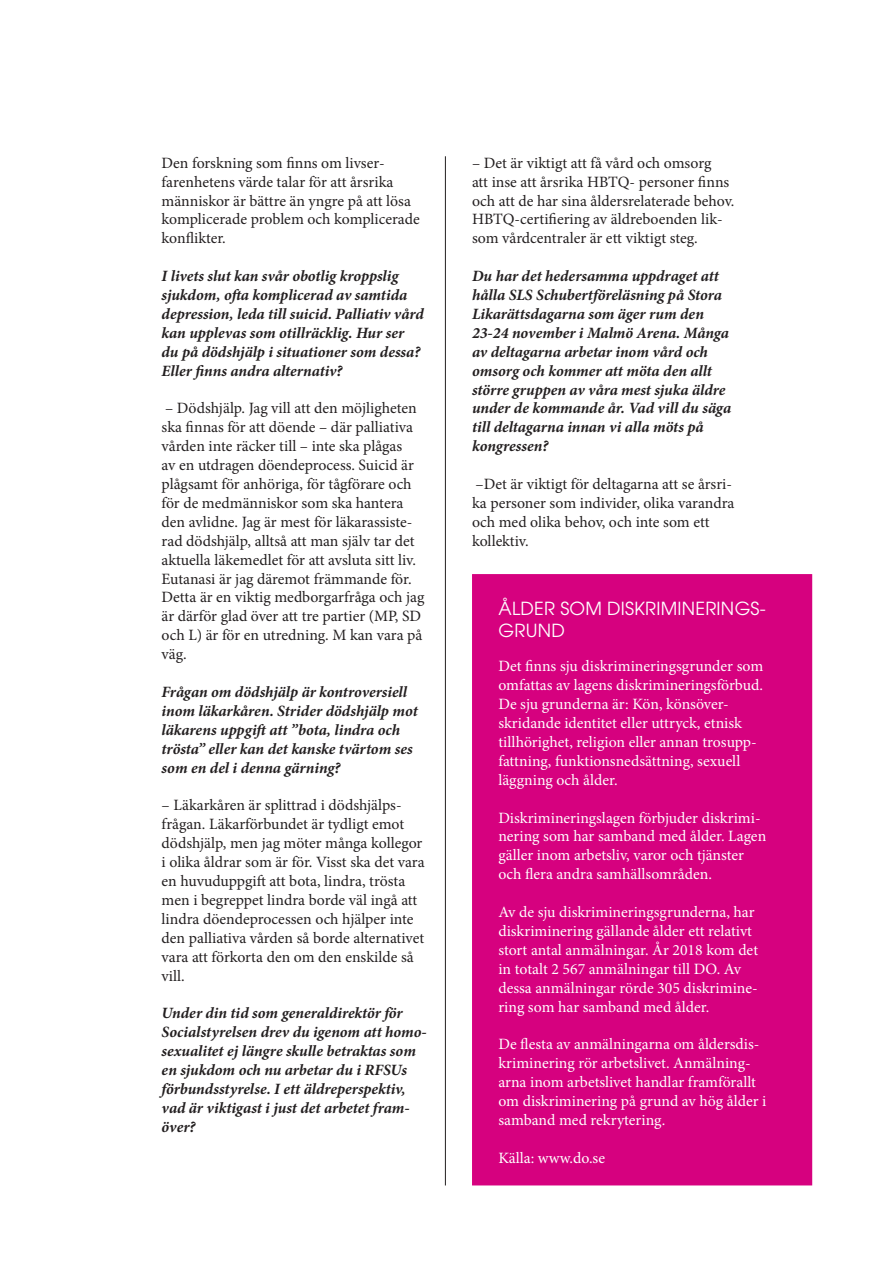
<style>
.page{position:relative;width:893px;height:1263px;background:#fff}
.page>*{position:absolute;margin:0;border:0;box-sizing:border-box;transform-origin:0 0}
.t1{font:18px/21.6px "Te X Gyre Adventor";letter-spacing:.015em;color:#fff}
.t2{font:15.75px/18.9px "Minion Pro";color:#231f20}
.t3{font:italic 700 15.75px/18.9px "Minion Pro";letter-spacing:-.005em;color:#231f20}
.t4{font:15.75px/18.9px "Minion Pro";color:#fff}
</style>
<div class="page">
<hr style="left:445px;top:156px;width:1px;height:1029px;background:#231f20">
<div style="left:472px;top:574px;width:340px;height:611px;background:#d6017f"></div>
<p class="t2" style="left:162px;top:153px;width:260px">Den forskning som finns om livser&shy;farenhetens värde talar för att årsrika människor är bättre än yngre på att lösa komplicerade problem och komplicerade konflikter.</p>
<p class="t3" style="left:162px;top:266px;width:264px">I livets slut kan svår obotlig kroppslig sjukdom, ofta komplicerad av samtida depression, leda till suicid. Palliativ vård kan upplevas som otillräcklig. Hur ser du på dödshjälp i situationer som dessa?<br>Eller finns andra alternativ?</p>
<p class="t2" style="left:162px;top:399px;width:264px">– Dödshjälp. Jag vill att den möjligheten ska finnas för att döende – där palliativa vården inte räcker till – inte ska plågas<br>av en utdragen döendeprocess. Suicid är plågsamt för anhöriga, för tågförare och för de medmänniskor som ska hantera den avlidne. Jag är mest för läkarassiste&shy;rad dödshjälp, alltså att man själv tar det aktuella läkemedlet för att avsluta sitt liv.<br>Eutanasi är jag däremot främmande för.<br>Detta är en viktig medborgarfråga och jag är därför glad över att tre partier (MP, SD och L) är för en utredning. M kan vara på väg.</p>
<p class="t3" style="left:162px;top:682px;width:258px">Frågan om dödshjälp är kontroversiell inom läkarkåren. Strider dödshjälp mot läkarens uppgift att ”bota, lindra och trösta” eller kan det kanske tvärtom ses som en del i denna gärning?</p>
<p class="t2" style="left:162px;top:796px;width:264px">– Läkarkåren är splittrad i dödshjälps&shy;frågan. Läkarförbundet är tydligt emot dödshjälp, men jag möter många kollegor i olika åldrar som är för. Visst ska det vara en huvuduppgift att bota, lindra, trösta men i begreppet lindra borde väl ingå att lindra döendeprocessen och hjälper inte den palliativa vården så borde alternativet vara att förkorta den om den enskilde så vill.</p>
<p class="t3" style="left:162px;top:1003px;width:267px">Under din tid som generaldirektör för Socialstyrelsen drev du igenom att homo&shy;sexualitet ej längre skulle betraktas som en sjukdom och nu arbetar du i RFSUs förbundsstyrelse. I ett äldreperspektiv, vad är viktigast i just det arbetet fram&shy;över?</p>
<p class="t2" style="left:472px;top:153px;width:264px">– Det är viktigt att få vård och omsorg<br>att inse att årsrika HBTQ- personer finns och att de har sina åldersrelaterade behov.<br>HBTQ-certifiering av äldreboenden lik&shy;som vårdcentraler är ett viktigt steg.</p>
<p class="t3" style="left:472px;top:266px;width:261px">Du har det hedersamma uppdraget att hålla SLS Schubertföreläsning på Stora Likarättsdagarna som äger rum den 23-24 november i Malmö Arena. Många av deltagarna arbetar inom vård och omsorg och kommer att möta den allt större gruppen av våra mest sjuka äldre under de kommande år. Vad vill du säga till deltagarna innan vi alla möts på kongressen?</p>
<p class="t2" style="left:472px;top:475px;width:264px">–Det är viktigt för deltagarna att se årsri&shy;ka personer som individer, olika varandra och med olika behov, och inte som ett kollektiv.</p>
<p class="t1" style="left:498px;top:596px;width:269px">ÅLDER SOM DISKRIMINERINGS-<br>GRUND</p>
<p class="t4" style="left:498px;top:657px;width:266px">Det finns sju diskrimineringsgrunder som omfattas av lagens diskrimineringsförbud.</p>
<p class="t4" style="left:498px;top:695px;width:260px">De sju grunderna är: Kön, könsöver&shy;skridande identitet eller uttryck, etnisk tillhörighet, religion eller annan trosupp&shy;fattning, funktionsnedsättning, sexuell läggning och ålder.</p>
<p class="t4" style="left:498px;top:808px;width:269px">Diskrimineringslagen förbjuder diskrimi&shy;nering som har samband med ålder. Lagen gäller inom arbetsliv, varor och tjänster och flera andra samhällsområden.</p>
<p class="t4" style="left:498px;top:903px;width:261px">Av de sju diskrimineringsgrunderna, har diskriminering gällande ålder ett relativt stort antal anmälningar. År 2018 kom det in totalt 2 567 anmälningar till DO. Av dessa anmälningar rörde 305 diskrimine&shy;ring som har samband med ålder.</p>
<p class="t4" style="left:498px;top:1035px;width:270px">De flesta av anmälningarna om åldersdis&shy;kriminering rör arbetslivet. Anmälning&shy;arna inom arbetslivet handlar framförallt om diskriminering på grund av hög ålder i samband med rekrytering.</p>
<p class="t4" style="left:498px;top:1148px;width:108px">Källa: www.do.se</p>
</div>
